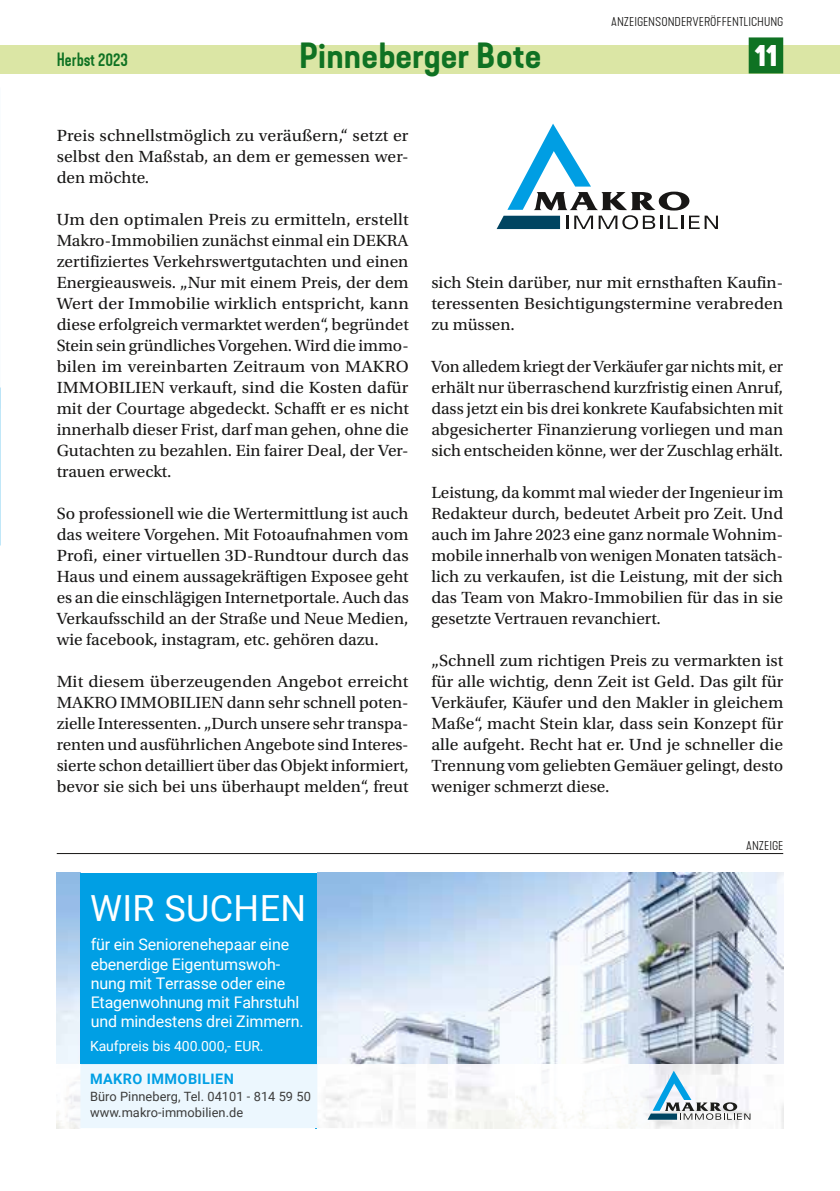
<style>
.page{position:relative;width:840px;height:1191px;background:#fff}
.page>*{position:absolute;margin:0;border:0;box-sizing:border-box;transform-origin:0 0}
.t1{font:36px "Roboto";letter-spacing:.01em;color:#fff}
.t2{font:600 expanded 34px "Kapra Neue";letter-spacing:.02em;color:#0f7223}
.t3{font:700 30px "Kapra Neue";color:#fff}
.t4{font:500 18px "Kapra Neue";color:#0f7223}
.t5{font:17px/21px "Utopia Std";color:#181716;text-align:justify}
.t6{font:17px/21px "Utopia Std";color:#181716;text-align:justify;scale:1.05 1}
.t7{font:16px/19.2px "Roboto";letter-spacing:-.01em;color:#fff}
.t8{font:700 14.4px "Roboto";letter-spacing:.03em;color:#009fe4}
.t9{font:14px "Roboto";letter-spacing:-.005em;color:#fff}
.t10{font:12.8px/15.4px "Roboto";letter-spacing:.005em;color:#3c3c3b}
.t11{font:300 expanded 12px "Kapra Neue";color:#181716}
</style>
<div class="page">
<svg style="left:496px;top:124px;width:221px;height:105px"></svg>
<div style="left:0;top:45px;width:839px;height:29px;background:#dbe6a5"></div>
<div style="left:748px;top:37px;width:34px;height:36px;background:#0f7223"></div>
<img style="left:317px;top:873px;width:465px;height:191px">
<div style="left:80px;top:873px;width:237px;height:255px;background:#009fe4"></div>
<img style="left:317px;top:1064px;width:465px;height:64px">
<div style="left:80px;top:1064px;width:237px;height:64px;background:#ecf7fe"></div>
<svg style="left:647px;top:1070px;width:103px;height:49px"></svg>
<hr style="left:57px;top:853px;width:725px;height:1px;background:#181716">
<p class="t11" style="left:611px;top:15px;width:173px">ANZEIGENSONDERVERÖFFENTLICHUNG</p>
<p class="t4" style="left:57px;top:49px;width:73px">Herbst 2023</p>
<h2 class="t2" style="left:299px;top:34px;width:243px">Pinneberger Bote</h2>
<h3 class="t3" style="left:754px;top:36px;width:25px">11</h3>
<p class="t6" style="left:57px;top:125px;width:336px">Preis schnellstmöglich zu veräußern,“ setzt er selbst den Maßstab, an dem er gemessen wer&shy;den möchte.</p>
<p class="t6" style="left:57px;top:209px;width:336px">Um den optimalen Preis zu ermitteln, erstellt Makro-Immobilien zunächst einmal ein DEKRA zertifiziertes Verkehrswertgutachten und einen Energieausweis. „Nur mit einem Preis, der dem Wert der Immobilie wirklich entspricht, kann diese erfolgreich vermarktet werden“, begründet Stein sein gründliches Vorgehen. Wird die immo&shy;bilen im vereinbarten Zeitraum von MAKRO IMMOBILIEN verkauft, sind die Kosten dafür mit der Courtage abgedeckt. Schafft er es nicht innerhalb dieser Frist, darf man gehen, ohne die Gutachten zu bezahlen. Ein fairer Deal, der Ver&shy;trauen erweckt.</p>
<p class="t5" style="left:57px;top:503px;width:353px">So professionell wie die Wertermittlung ist auch das weitere Vorgehen. Mit Fotoaufnahmen vom Profi, einer virtuellen 3D-Rundtour durch das Haus und einem aussagekräftigen Exposee geht es an die einschlägigen Internetportale. Auch das Verkaufsschild an der Straße und Neue Medien, wie facebook, instagram, etc. gehören dazu.</p>
<p class="t6" style="left:57px;top:671px;width:336px">Mit diesem überzeugenden Angebot erreicht MAKRO IMMOBILIEN dann sehr schnell poten&shy;zielle Interessenten. „Durch unsere sehr transpa&shy;renten und ausführlichen Angebote sind Interes&shy;sierte schon detailliert über das Objekt informiert, bevor sie sich bei uns überhaupt melden“, freut</p>
<h1 class="t1" style="left:90px;top:883px;width:217px">WIR SUCHEN</h1>
<p class="t7" style="left:91px;top:934px;width:214px">für ein Seniorenehepaar eine ebenerdige Eigentumswoh&shy;nung mit Terrasse oder eine<br>Etagenwohnung mit Fahrstuhl und mindestens drei Zimmern.</p>
<p class="t9" style="left:90px;top:1036px;width:175px">Kaufpreis bis 400.000,- EUR.</p>
<p class="t8" style="left:90px;top:1068px;width:145px">MAKRO IMMOBILIEN</p>
<p class="t10" style="left:90px;top:1088px;width:222px">Büro Pinneberg, Tel. 04101 - 814 59 50 www.makro-immobilien.de</p>
<p class="t5" style="left:431px;top:272px;width:353px">sich Stein darüber, nur mit ernsthaften Kaufin&shy;teressenten Besichtigungstermine verabreden zu müssen.</p>
<p class="t5" style="left:431px;top:356px;width:353px">Von alledem kriegt der Verkäufer gar nichts mit, er erhält nur überraschend kurzfristig einen Anruf, dass jetzt ein bis drei konkrete Kaufabsichten mit abgesicherter Finanzierung vorliegen und man sich entscheiden könne, wer der Zuschlag erhält.</p>
<p class="t5" style="left:431px;top:482px;width:353px">Leistung, da kommt mal wieder der Ingenieur im Redakteur durch, bedeutet Arbeit pro Zeit. Und auch im Jahre 2023 eine ganz normale Wohnim&shy;mobile innerhalb von wenigen Monaten tatsäch&shy;lich zu verkaufen, ist die Leistung, mit der sich das Team von Makro-Immobilien für das in sie gesetzte Vertrauen revanchiert.</p>
<p class="t5" style="left:431px;top:650px;width:353px">„Schnell zum richtigen Preis zu vermarkten ist für alle wichtig, denn Zeit ist Geld. Das gilt für Verkäufer, Käufer und den Makler in gleichem Maße“, macht Stein klar, dass sein Konzept für alle aufgeht. Recht hat er. Und je schneller die Trennung vom geliebten Gemäuer gelingt, desto weniger schmerzt diese.</p>
<p class="t11" style="left:745px;top:838px;width:38px">ANZEIGE</p>
</div>
